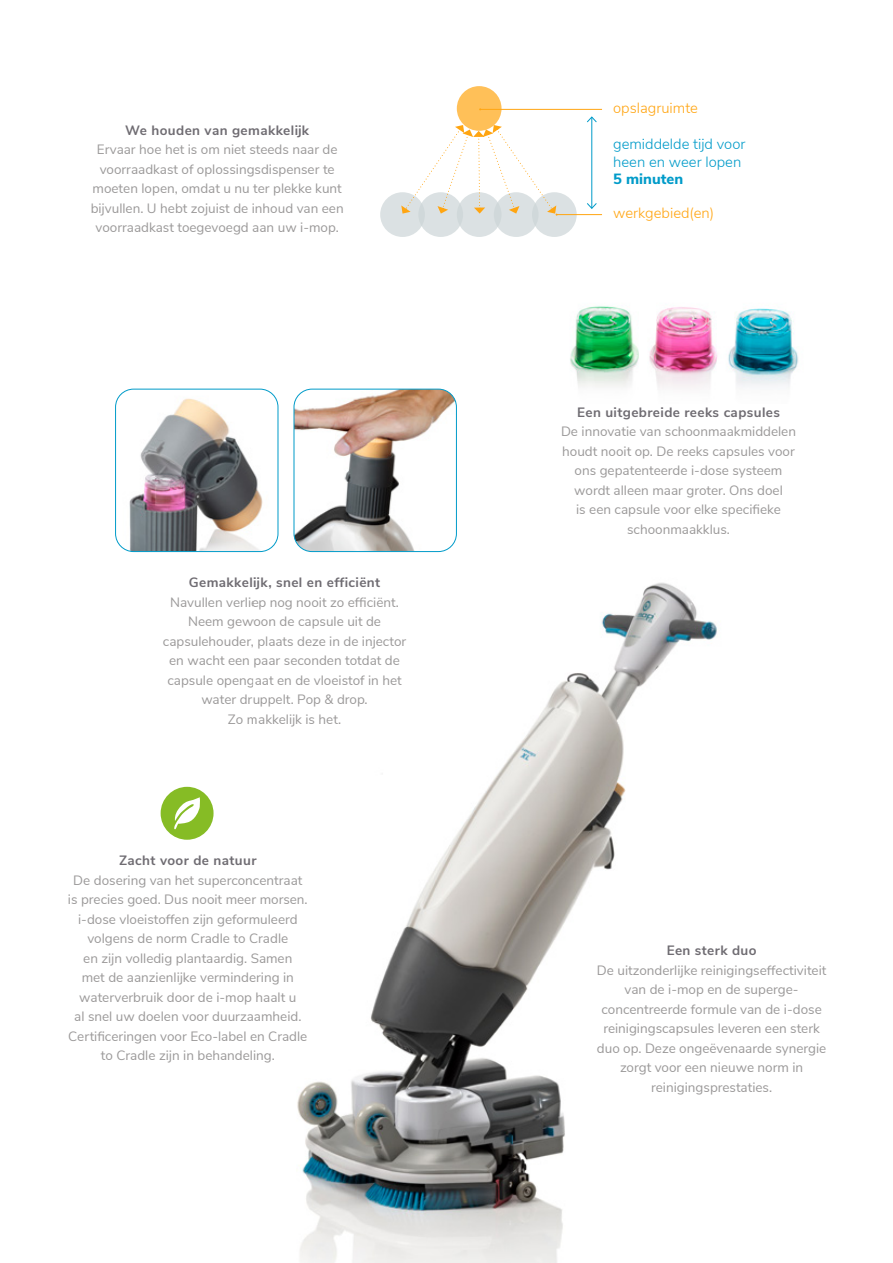
<style>
.page{position:relative;width:893px;height:1263px;background:#fff}
.page>*{position:absolute;margin:0;border:0;box-sizing:border-box;transform-origin:0 0}
.t1{font:300 14.85px/17.7px "Nunito Sans";color:#009bc9}
.t2{font:300 14.85px "Nunito Sans";color:#ffa511}
.t3{font:800 14.85px "Nunito Sans";color:#009bc9}
.t4{font:13.5px/19.5px "Nunito Sans";color:#9b9999;text-align:center}
.t5{font:700 13.5px "Nunito Sans";letter-spacing:.03em;color:#6f6c72}
</style>
<div class="page">
<img style="left:254px;top:534px;width:463px;height:729px">
<div style="left:161px;top:787px;width:53px;height:53px;background:#86bc25;border-radius:50%"></div>
<svg style="left:174px;top:797px;width:26px;height:33px"></svg>
<div style="left:457px;top:86px;width:45px;height:45px;background:#ffc058;border-radius:50%"></div>
<div style="left:457px;top:192px;width:45px;height:45px;background:#dbe1e3;border-radius:50%"></div>
<div style="left:418px;top:192px;width:45px;height:45px;background:#dbe1e3;border-radius:50%"></div>
<div style="left:532px;top:192px;width:45px;height:45px;background:#dbe1e3;border-radius:50%"></div>
<div style="left:380px;top:192px;width:45px;height:45px;background:#dbe1e3;border-radius:50%"></div>
<div style="left:494px;top:192px;width:45px;height:45px;background:#dbe1e3;border-radius:50%"></div>
<hr style="left:480px;top:109px;width:122px;height:1px;background:#ffa511">
<hr style="left:557px;top:214px;width:45px;height:1px;background:#ffa511">
<svg style="left:401px;top:125px;width:157px;height:91px"></svg>
<hr style="left:591px;top:117px;width:1px;height:91px;background:#009bc9">
<svg style="left:587px;top:116px;width:10px;height:7px"></svg>
<svg style="left:587px;top:203px;width:10px;height:6px"></svg>
<img style="left:116px;top:389px;width:162px;height:162px">
<div style="left:115px;top:389px;width:163px;height:163px;border:1px solid #009bc9;border-radius:18px"></div>
<img style="left:294px;top:389px;width:162px;height:162px">
<div style="left:294px;top:389px;width:163px;height:163px;border:1px solid #009bc9;border-radius:18px"></div>
<hr style="left:892px;top:0;width:1px;height:1263px;background:#86bc25">
<img style="left:570px;top:306px;width:229px;height:82px">
<p class="t5" style="left:125px;top:120px;width:185px">We houden van gemakkelijk</p>
<p class="t4" style="left:91px;top:139px;width:255px">Ervaar hoe het is om niet steeds naar de voorraadkast of oplossingsdispenser te moeten lopen, omdat u nu ter plekke kunt bijvullen. U hebt zojuist de inhoud van een voorraadkast toegevoegd aan uw i-mop.</p>
<p class="t5" style="left:189px;top:573px;width:193px">Gemakkelijk, snel en efficiënt</p>
<p class="t4" style="left:163px;top:592px;width:245px">Navullen verliep nog nooit zo efficiënt.<br>Neem gewoon de capsule uit de capsulehouder, plaats deze in de injector en wacht een paar seconden totdat de capsule opengaat en de vloeistof in het water druppelt. Pop &amp; drop.<br>Zo makkelijk is het.</p>
<p class="t5" style="left:119px;top:851px;width:139px">Zacht voor de natuur</p>
<p class="t4" style="left:68px;top:870px;width:241px">De dosering van het superconcentraat is precies goed. Dus nooit meer morsen. i-dose vloeistoffen zijn geformuleerd volgens de norm Cradle to Cradle<br>en zijn volledig plantaardig. Samen<br>met de aanzienlijke vermindering in waterverbruik door de i-mop haalt u<br>al snel uw doelen voor duurzaamheid.<br>Certificeringen voor Eco-label en Cradle to Cradle zijn in behandeling.</p>
<p class="t2" style="left:613px;top:97px;width:86px">opslagruimte</p>
<p class="t1" style="left:613px;top:134px;width:134px">gemiddelde tijd voor heen en weer lopen</p>
<p class="t3" style="left:613px;top:168px;width:71px">5 minuten</p>
<p class="t2" style="left:613px;top:202px;width:103px">werkgebied(en)</p>
<p class="t5" style="left:577px;top:402px;width:204px">Een uitgebreide reeks capsules</p>
<p class="t4" style="left:561px;top:421px;width:237px">De innovatie van schoonmaakmiddelen houdt nooit op. De reeks capsules voor ons gepatenteerde i-dose systeem wordt alleen maar groter. Ons doel<br>is een capsule voor elke specifieke schoonmaakklus.</p>
<p class="t5" style="left:667px;top:940px;width:91px">Een sterk duo</p>
<p class="t4" style="left:597px;top:959px;width:231px">De uitzonderlijke reinigingseffectiviteit van de i-mop en de superge&shy;concentreerde formule van de i-dose reinigingscapsules leveren een sterk duo op. Deze ongeëvenaarde synergie zorgt voor een nieuwe norm in reinigingsprestaties.</p>
</div>
